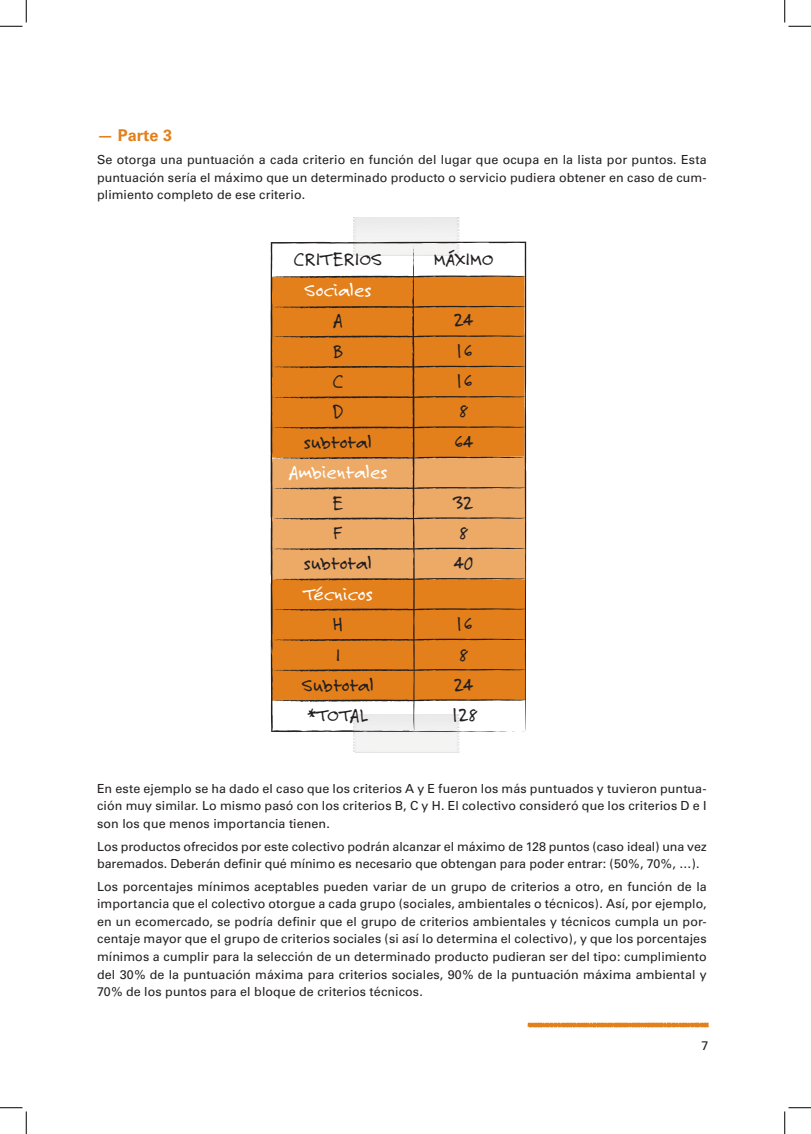
<style>
.page{position:relative;width:811px;height:1134px;background:#fff}
.page>*{position:absolute;margin:0;border:0;box-sizing:border-box;transform-origin:0 0}
.t1{font:20px/30.4px "Felt Tip Roman";color:#231f20;text-align:center}
.t2{font:20px "Felt Tip Roman";color:#fff}
.t3{font:700 16.25px "Univers";color:#e4801b}
.t4{font:12.5px/17.5px "Univers";letter-spacing:.005em;color:#231f20;text-align:justify}
</style>
<div class="page">
<svg style="left:527px;top:1022px;width:182px;height:6px"></svg>
<img style="left:353px;top:217px;width:117px;height:25px">
<img style="left:353px;top:732px;width:107px;height:21px">
<svg style="left:271px;top:242px;width:256px;height:490px;background:#de944a"></svg>
<svg style="left:0;top:0;width:27px;height:27px"></svg>
<svg style="left:0;top:1107px;width:27px;height:26px"></svg>
<svg style="left:784px;top:0;width:27px;height:27px"></svg>
<svg style="left:784px;top:1107px;width:27px;height:26px"></svg>
<h2 class="t3" style="left:97px;top:126px;width:76px">— Parte 3</h2>
<p class="t4" style="left:97px;top:151px;width:611px">Se otorga una puntuación a cada criterio en función del lugar que ocupa en la lista por puntos. Esta puntuación sería el máximo que un determinado producto o servicio pudiera obtener en caso de cum&shy;plimiento completo de ese criterio.</p>
<h1 class="t1" style="left:294px;top:244px;width:90px">CRITERIOS</h1>
<h1 class="t2" style="left:304px;top:277px;width:69px">Sociales</h1>
<h1 class="t1" style="left:304px;top:305px;width:70px">A<br>B<br>C<br>D subtotal</h1>
<h1 class="t2" style="left:288px;top:460px;width:100px">Ambientales</h1>
<h1 class="t1" style="left:304px;top:487px;width:70px">E<br>F subtotal</h1>
<h1 class="t2" style="left:303px;top:581px;width:71px">Técnicos</h1>
<h1 class="t1" style="left:302px;top:608px;width:74px">H<br>I<br>Subtotal *TOTAL</h1>
<h1 class="t1" style="left:434px;top:244px;width:61px">MÁXIMO</h1>
<h1 class="t1" style="left:454px;top:305px;width:20px;text-align:left">24<br>16<br>16<br>8<br>64</h1>
<h1 class="t1" style="left:454px;top:487px;width:20px;text-align:left">32<br>8<br>40</h1>
<h1 class="t1" style="left:450px;top:608px;width:29px">16<br>8<br>24<br>128</h1>
<p class="t4" style="left:97px;top:779px;width:611px">En este ejemplo se ha dado el caso que los criterios A y E fueron los más puntuados y tuvieron puntua&shy;ción muy similar. Lo mismo pasó con los criterios B, C y H. El colectivo consideró que los criterios D e I son los que menos importancia tienen.</p>
<p class="t4" style="left:97px;top:837px;width:611px">Los productos ofrecidos por este colectivo podrán alcanzar el máximo de 128 puntos (caso ideal) una vez baremados. Deberán definir qué mínimo es necesario que obtengan para poder entrar: (50%, 70%, …).</p>
<p class="t4" style="left:97px;top:877px;width:611px">Los porcentajes mínimos aceptables pueden variar de un grupo de criterios a otro, en función de la importancia que el colectivo otorgue a cada grupo (sociales, ambientales o técnicos). Así, por ejemplo, en un ecomercado, se podría definir que el grupo de criterios ambientales y técnicos cumpla un por&shy;centaje mayor que el grupo de criterios sociales (si así lo determina el colectivo), y que los porcentajes mínimos a cumplir para la selección de un determinado producto pudieran ser del tipo: cumplimiento del 30% de la puntuación máxima para criterios sociales, 90% de la puntuación máxima ambiental y 70% de los puntos para el bloque de criterios técnicos.</p>
<p class="t4" style="left:701px;top:1036px;width:8px">7</p>
</div>
